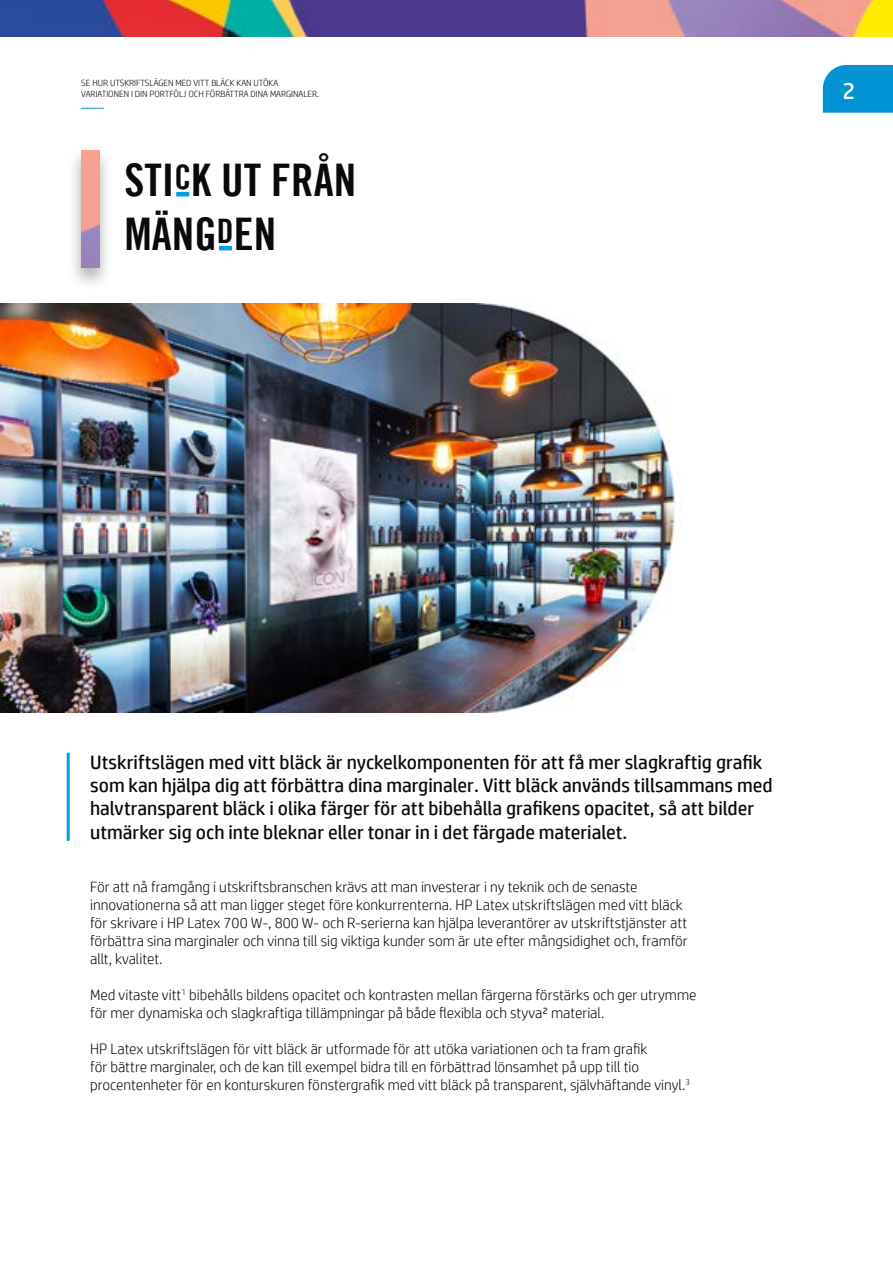
<style>
.page{position:relative;width:893px;height:1263px;background:#fff}
.page>*{position:absolute;margin:0;border:0;box-sizing:border-box;transform-origin:0 0}
.t1{font:45px/54px "Trade Gothic Bold Cond Twenty";color:#0a0a0a}
.t2{font:24px "HP Simplified";color:#fff}
.t3{font:19.5px/23.4px "HP Simplified";color:#0a0a0a}
.t4{font:300 15px/18px "HP Simplified";color:#0a0a0a}
.t5{font:300 9px/10.8px "HP Simplified";color:#000}
</style>
<div class="page">
<hr style="left:67px;top:753px;width:3px;height:88px;background:#009fe3">
<div style="left:67px;top:145px;width:46px;height:145px;background:#000;opacity:.33"></div>
<img style="left:81px;top:151px;width:18px;height:117px">
<hr style="left:176px;top:192px;width:13px;height:4px;background:#009fe3">
<hr style="left:219px;top:246px;width:13px;height:4px;background:#009fe3">
<img style="left:0;top:304px;width:676px;height:408px">
<img style="left:0;top:0;width:893px;height:36px">
<div style="left:823px;top:65px;width:70px;height:48px;background:#0094d4"></div>
<svg style="left:81px;top:108px;width:23px;height:1px"></svg>
<p class="t5" style="left:81px;top:78px;width:239px">SE HUR UTSKRIFTSLÄGEN MED VITT BLÄCK KAN UTÖKA<br>VARIATIONEN I DIN PORTFÖLJ OCH FÖRBÄTTRA DINA MARGINALER.</p>
<h1 class="t1" style="left:124px;top:153px;width:233px">STI<sup>C</sup>K UT FRÅN<br>MÄNG<sup>D</sup>EN</h1>
<h2 class="t2" style="left:842px;top:75px;width:14px">2</h2>
<p class="t3" style="left:90px;top:750px;width:684px">Utskriftslägen med vitt bläck är nyckelkomponenten för att få mer slagkraftig grafik som kan hjälpa dig att förbättra dina marginaler. Vitt bläck används tillsammans med halvtransparent bläck i olika färger för att bibehålla grafikens opacitet, så att bilder utmärker sig och inte bleknar eller tonar in i det färgade materialet.</p>
<p class="t4" style="left:90px;top:878px;width:599px">För att nå framgång i utskriftsbranschen krävs att man investerar i ny teknik och de senaste innovationerna så att man ligger steget före konkurrenterna. HP Latex utskriftslägen med vitt bläck för skrivare i HP Latex 700 W-, 800 W- och R-serierna kan hjälpa leverantörer av utskriftstjänster att förbättra sina marginaler och vinna till sig viktiga kunder som är ute efter mångsidighet och, framför allt, kvalitet.</p>
<p class="t4" style="left:90px;top:986px;width:608px">Med vitaste vitt<sup>1</sup> bibehålls bildens opacitet och kontrasten mellan färgerna förstärks och ger utrymme för mer dynamiska och slagkraftiga tillämpningar på både flexibla och styva² material.</p>
<p class="t4" style="left:90px;top:1040px;width:601px">HP Latex utskriftslägen för vitt bläck är utformade för att utöka variationen och ta fram grafik<br>för bättre marginaler, och de kan till exempel bidra till en förbättrad lönsamhet på upp till tio procentenheter för en konturskuren fönstergrafik med vitt bläck på transparent, självhäftande vinyl.<sup>3</sup></p>
</div>
